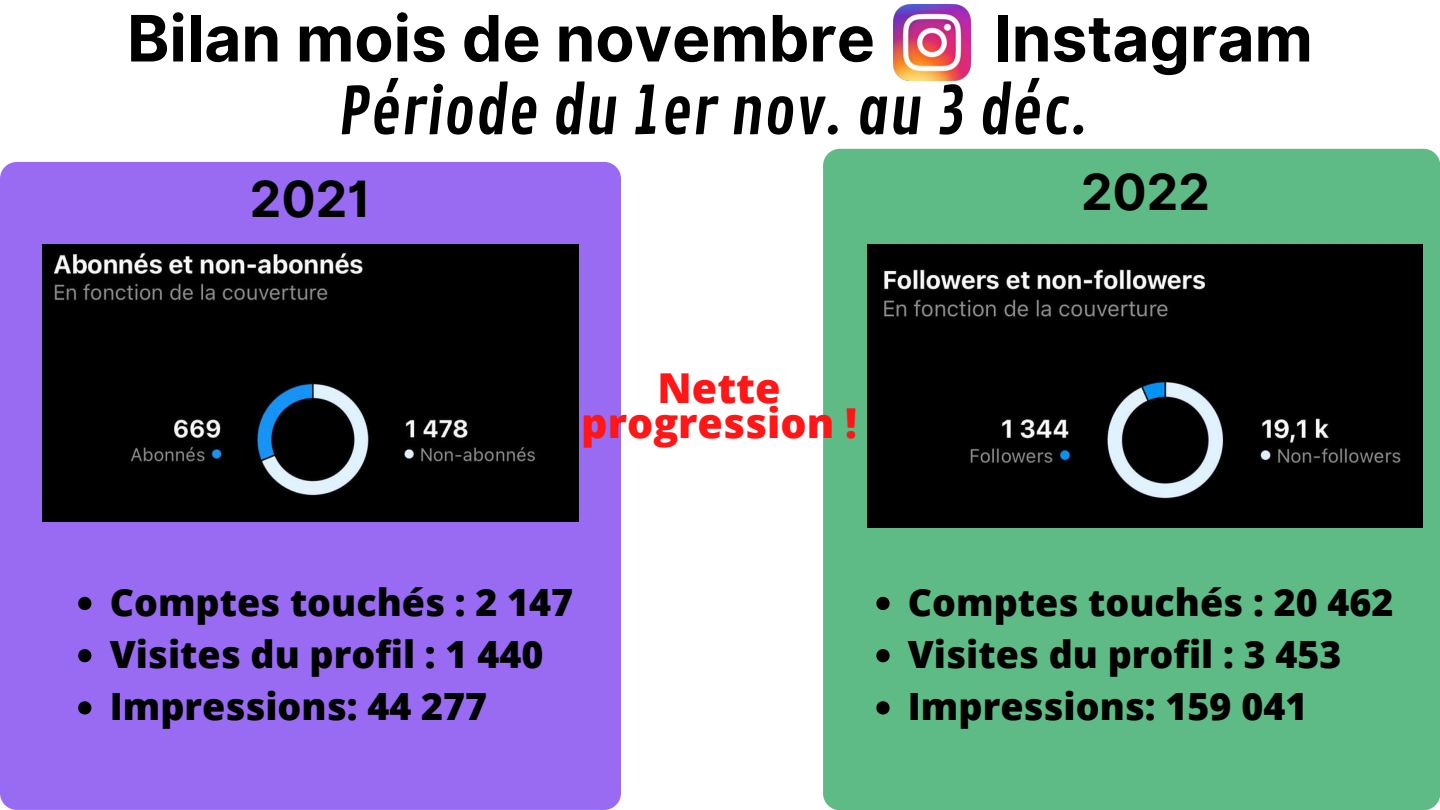
<style>
.page{position:relative;width:1440px;height:810px;background:#fff}
.page>*{position:absolute;margin:0;border:0;box-sizing:border-box;transform-origin:0 0}
.t1{font:700 64px "Inter";color:#000}
.t2{font:64px "Contrail One";color:#000}
.t3{font:700 50px "Inter";color:#000}
.t4{font:800 41.2px/35.2px "Open Sans";color:#ff1616;text-align:center}
.t5{font:800 37.6px/52.2px "Open Sans";color:#000}
</style>
<div class="page">
<div style="left:0;top:162px;width:621px;height:648px;background:#986bf2;border-radius:17px"></div>
<img style="left:894px;top:4px;width:76px;height:77px">
<img style="left:42px;top:244px;width:537px;height:277px">
<div style="left:823px;top:149px;width:617px;height:661px;background:#5ebb86;border-radius:17px"></div>
<img style="left:868px;top:244px;width:555px;height:283px">
<svg style="left:78px;top:597px;width:13px;height:13px"></svg>
<svg style="left:78px;top:649px;width:13px;height:13px"></svg>
<svg style="left:78px;top:701px;width:13px;height:14px"></svg>
<svg style="left:876px;top:597px;width:14px;height:13px"></svg>
<svg style="left:876px;top:649px;width:14px;height:13px"></svg>
<svg style="left:876px;top:701px;width:14px;height:14px"></svg>
<h1 class="t1" style="left:127px;top:0;width:749px">Bilan mois de novembre</h1>
<h1 class="t1" style="left:994px;top:0;width:321px">Instagram</h1>
<h1 class="t2" style="left:338px;top:74px;width:752px">Période du 1er nov. au 3 déc.</h1>
<h2 class="t3" style="left:250px;top:169px;width:123px">2021</h2>
<h2 class="t3" style="left:1081px;top:162px;width:130px">2022</h2>
<p class="t4" style="left:581px;top:369px;width:277px">Nette progression !</p>
<p class="t5" style="left:110px;top:575px;width:465px">Comptes touchés : 2 147<br>Visites du profil : 1 440<br>Impressions: 44 277</p>
<p class="t5" style="left:908px;top:575px;width:487px">Comptes touchés : 20 462<br>Visites du profil : 3 453<br>Impressions: 159 041</p>
</div>
